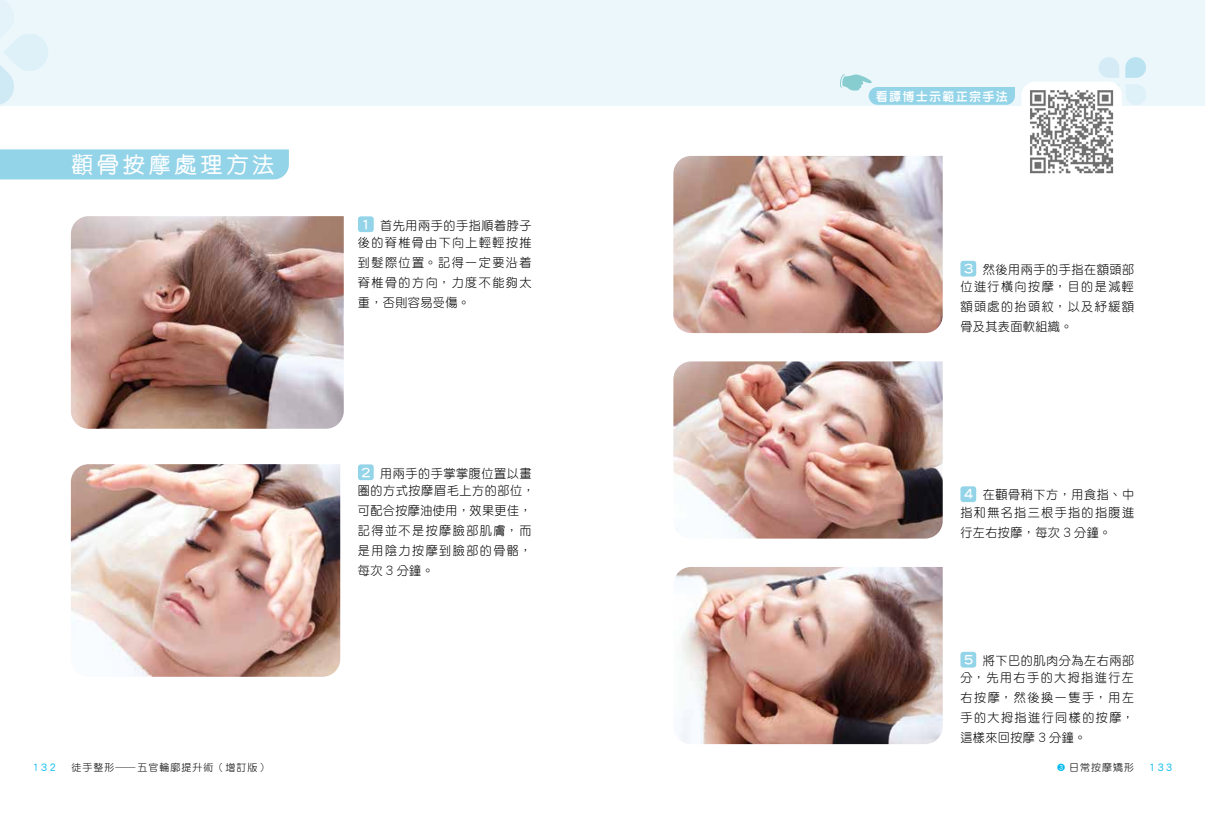
<style>
.page{position:relative;width:1205px;height:815px;background:#fff}
.page>*{position:absolute;margin:0;border:0;box-sizing:border-box;transform-origin:0 0}
.t1{font:500 22.5px "M Yuen HK";letter-spacing:.15em;color:#fff}
.t2{font:12.5px/20px "DF Yuan HK W3";letter-spacing:.11em;color:#000}
.t3{font:12.5px/17.4px "DF Yuan HK W3";letter-spacing:.045em;color:#000}
.t4{font:12.5px "DF Yuan HK W3";letter-spacing:.03em;color:#000}
.t5{font:12.5px "DF Yuan HK W8";letter-spacing:.1em;color:#fff}
.t6{font:10px "DF Yuan HK W3";letter-spacing:.1em;color:#000}
.t7{font:10px "DF Yuan HK W7";letter-spacing:.25em;color:#00b9ef}
.s1{font-family:"DF Yuan HK W8";color:#fff}
.s2{font-family:"Circle Frame Neg";color:#00b9ef}
</style>
<div class="page">
<div style="left:602px;top:0;width:603px;height:106px;background:#ecf7fb"></div>
<div style="left:0;top:0;width:602px;height:106px;background:#ecf7fb"></div>
<svg style="left:0;top:34px;width:48px;height:71px"></svg>
<div style="left:960px;top:261px;width:16px;height:16px;background:#94d4e9;border-radius:3px"></div>
<img style="left:673px;top:156px;width:270px;height:177px">
<div style="left:960px;top:486px;width:16px;height:16px;background:#94d4e9;border-radius:3px"></div>
<img style="left:673px;top:361px;width:270px;height:178px">
<div style="left:960px;top:652px;width:16px;height:16px;background:#94d4e9;border-radius:3px"></div>
<img style="left:675px;top:567px;width:268px;height:177px">
<div style="left:0;top:149px;width:289px;height:30px;background:#94d4e9"></div>
<div style="left:358px;top:216px;width:16px;height:16px;background:#94d4e9;border-radius:3px"></div>
<img style="left:71px;top:216px;width:273px;height:213px">
<div style="left:358px;top:464px;width:16px;height:16px;background:#94d4e9;border-radius:3px"></div>
<img style="left:71px;top:464px;width:269px;height:213px">
<svg style="left:1126px;top:85px;width:20px;height:20px"></svg>
<svg style="left:1125px;top:57px;width:21px;height:21px"></svg>
<svg style="left:1099px;top:57px;width:20px;height:21px"></svg>
<img style="left:1021px;top:82px;width:101px;height:92px">
<svg style="left:840px;top:74px;width:175px;height:31px"></svg>
<h1 class="t1" style="left:71px;top:149px;width:205px">顴骨按摩處理方法</h1>
<p class="t2" style="left:358px;top:216px;width:175px;line-height:17.4px"><span class="s1">1</span> 首先用兩手的手指順着脖子後的脊椎骨由下向上輕輕按推</p>
<p class="t2" style="left:358px;top:252px;width:175px;text-align:justify">到髮際位置。記得一定要沿着脊椎骨的方向，力度不能夠太重，否則容易受傷。</p>
<p class="t3" style="left:358px;top:464px;width:178px"><span class="s1">2</span> 用兩手的手掌掌腹位置以畫圈的方式按摩眉毛上方的部位，</p>
<p class="t2" style="left:358px;top:500px;width:175px;text-align:justify">可配合按摩油使用，效果更佳，記得並不是按摩臉部肌膚，而是用陰力按摩到臉部的骨骼，每次 3 分鐘。</p>
<p class="t5" style="left:876px;top:90px;width:134px">看譚博士示範正宗手法</p>
<p class="t3" style="left:960px;top:261px;width:175px"><span class="s1">3</span> 然後用兩手的手指在額頭部位進行橫向按摩，目的是減輕</p>
<p class="t2" style="left:960px;top:297px;width:175px">額頭處的抬頭紋，以及紓緩額骨及其表面軟組織。</p>
<p class="t2" style="left:960px;top:486px;width:175px;line-height:17.4px"><span class="s1">4</span> 在顴骨稍下方，用食指、中指和無名指三根手指的指腹進</p>
<p class="t4" style="left:960px;top:526px;width:152px">行左右按摩，每次 3 分鐘。</p>
<p class="t3" style="left:960px;top:652px;width:175px"><span class="s1">5</span> 將下巴的肌肉分為左右兩部分，先用右手的大拇指進行左</p>
<p class="t2" style="left:960px;top:688px;width:175px;text-align:justify">右按摩，然後換一隻手，用左手的大拇指進行同樣的按摩，這樣來回按摩 3 分鐘。</p>
<p class="t7" style="left:33px;top:762px;width:25px">132</p>
<p class="t6" style="left:72px;top:762px;width:198px">徒手整形—五官輪廓提升術（增訂版）</p>
<p class="t6" style="left:1057px;top:762px;width:79px"><span class="s2">3</span> 日常按摩矯形</p>
<p class="t7" style="left:1149px;top:762px;width:25px">133</p>
</div>
